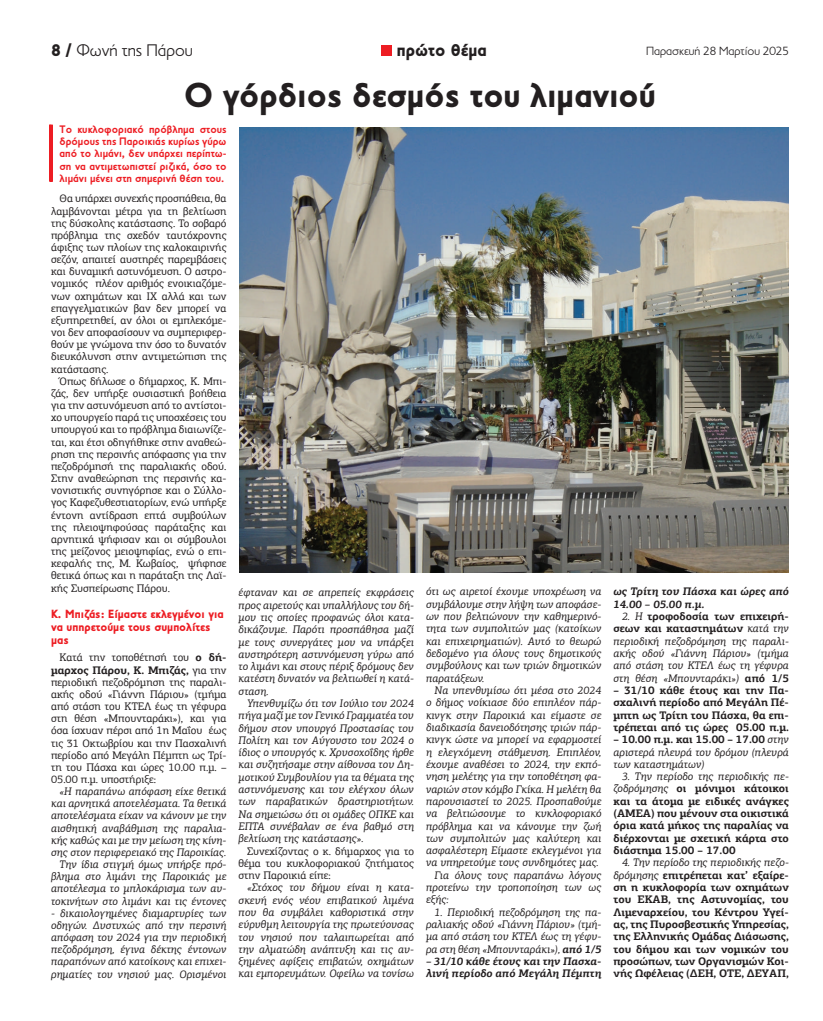
<style>
.page{position:relative;width:823px;height:1021px;background:#fff}
.page>*{position:absolute;margin:0;border:0;box-sizing:border-box;transform-origin:0 0}
.t1{font:900 35px "PF Transport";color:#231f20}
.t2{font:900 17.9px "PF Transport";color:#231f20}
.t3{font:300 17px "PF Transport";color:#231f20}
.t4{font:900 12px/12.6px "PF Transport";color:#ed1d23}
.t5{font:300 12px "PF Transport";color:#231f20}
.t6{font:italic 11px/12.3px "PF Agora Slab Pro";color:#231f20;text-align:justify}
.t7{font:11px/12.2px "PF Agora Slab Pro";color:#231f20;text-align:justify}
.t8{font:700 11px/12.3px "PF Agora Slab Pro";color:#231f20;text-align:justify}
.t9{font:700 11px/12.2px "PF Transport";color:#ed1d23;text-align:justify}
.t10{font:italic 700 11px/12.3px "PF Agora Slab Pro";color:#231f20}
.s1{font-weight:900}
.s2{font-weight:700}
.s3{font-weight:700;font-style:normal}
.s4{font-weight:400;font-style:italic}
</style>
<div class="page">
<div style="left:381px;top:46px;width:10px;height:10px;background:#ed1d23"></div>
<img style="left:239px;top:128px;width:549px;height:445px">
<svg style="left:49px;top:125px;width:4px;height:56px"></svg>
<h3 class="t3" style="left:51px;top:41px;width:143px"><span class="s1">8 /</span> Φωνή της Πάρου</h3>
<h2 class="t2" style="left:396px;top:40px;width:91px">πρώτο θέµα</h2>
<p class="t5" style="left:645px;top:44px;width:144px">Παρασκευή 28 Μαρτίου 2025</p>
<h1 class="t1" style="left:184px;top:75px;width:473px">Ο γόρδιος δεσµός του λιµανιού</h1>
<p class="t9" style="left:60px;top:123px;width:168px">Το κυκλοφοριακό πρόβληµα στους δρόµους της Παροικιάς κυρίως γύρω από το λιµάνι, δεν υπάρχει περίπτω&shy;ση να αντιµετωπιστεί ριζικά, όσο το λιµάνι µένει στη σηµερινή θέση του.</p>
<p class="t7" style="left:51px;top:192px;width:177px;text-indent:9px">Θα υπάρχει συνεχής προσπάθεια, θα λαµβάνονται µέτρα για τη βελτίωση της δύσκολης κατάστασης. Το σοβαρό πρόβληµα της σχεδόν ταυτόχρονης άφιξης των πλοίων της καλοκαιρινής σεζόν, απαιτεί αυστηρές παρεµβάσεις και δυναµική αστυνόµευση. Ο αστρο&shy;νοµικός πλέον αριθµός ενοικιαζόµε&shy;νων οχηµάτων και ΙΧ αλλά και των επαγγελµατικών βαν δεν µπορεί να εξυπηρετηθεί, αν όλοι οι εµπλεκόµε&shy;νοι δεν αποφασίσουν να συµπεριφερ&shy;θούν µε γνώµονα την όσο το δυνατόν διευκόλυνση στην αντιµετώπιση της κατάστασης.</p>
<p class="t7" style="left:51px;top:375px;width:177px;text-indent:9px">Όπως δήλωσε ο δήµαρχος, Κ. Μπι&shy;ζάς, δεν υπήρξε ουσιαστική βοήθεια για την αστυνόµευση από το αντίστοι&shy;χο υπουργείο παρά τις υποσχέσεις του υπουργού και το πρόβληµα διαιωνίζε&shy;ται, και έτσι οδηγήθηκε στην αναθεώ&shy;ρηση της περσινής απόφασης για την πεζοδρόµησή της παραλιακής οδού.<br>Στην αναθεώρηση της περσινής κα&shy;νονιστικής συνηγόρησε και ο Σύλλο&shy;γος Καφεζυθεστιατορίων, ενώ υπήρξε έντονη αντίδραση επτά συµβούλων της πλειοψηφούσας παράταξης και αρνητικά ψήφισαν και οι σύµβουλοι της µείζονος µειοψηφίας, ενώ ο επι&shy;κεφαλής της, Μ. Κωβαίος, ψήφησε θετικά όπως και η παράταξη της Λαϊ&shy;κής Συσπείρωσης Πάρου.</p>
<p class="t4" style="left:51px;top:608px;width:174px">Κ. Μπιζάς: Είµαστε εκλεγµένοι για να υπηρετούµε τους συµπολίτες µας</p>
<p class="t7" style="left:51px;top:651px;width:177px;text-indent:9px">Κατά την τοποθέτησή του <span class="s2">ο δή&shy;µαρχος Πάρου, Κ. Μπιζάς,</span> για την περιοδική πεζοδρόµηση της παραλι&shy;ακής οδού «Γιάννη Πάριου» (τµήµα από στάση του ΚΤΕΛ έως τη γέφυρα στη θέση «Μπουνταράκι»), και για όσα ίσχυαν πέρσι από 1η Μαΐου έως τις 31 Οκτωβρίου και την Πασχαλινή περίοδο από Μεγάλη Πέµπτη ως Τρί&shy;τη του Πάσχα και ώρες 10.00 π.µ. – 05.00 π.µ. υποστήριξε:</p>
<p class="t6" style="left:51px;top:785px;width:177px;text-align:right">«Η παραπάνω απόφαση είχε θετικά και αρνητικά αποτελέσµατα. Τα θετικά αποτελέσµατα είχαν να κάνουν µε την αισθητική αναβάθµιση της παραλια&shy;κής καθώς και µε την µείωση της κίνη&shy;σης στον περιφερειακό της Παροικίας.<br>Την ίδια στιγµή όµως υπήρξε πρό&shy;βληµα στο λιµάνι της Παροικιάς µε αποτέλεσµα το µπλοκάρισµα των αυ&shy;τοκινήτων στο λιµάνι και τις έντονες</p>
<p class="t6" style="left:51px;top:906px;width:177px">- δικαιολογηµένες διαµαρτυρίες των οδηγών. ∆υστυχώς από την περσινή απόφαση του 2024 για την περιοδική πεζοδρόµηση, έγινα δέκτης έντονων παραπόνων από κατοίκους και επιχει&shy;ρηµατίες του νησιού µας. Ορισµένοι</p>
<p class="t6" style="left:238px;top:586px;width:177px">έφταναν και σε απρεπείς εκφράσεις προς αιρετούς και υπαλλήλους του δή&shy;µου τις οποίες προφανώς όλοι κατα&shy;δικάζουµε. Παρότι προσπάθησα µαζί µε τους συνεργάτες µου να υπάρξει αυστηρότερη αστυνόµευση γύρω από το λιµάνι και στους πέριξ δρόµους δεν κατέστη δυνατόν να βελτιωθεί η κατά&shy;σταση.</p>
<p class="t6" style="left:238px;top:697px;width:177px;text-indent:9px">Υπενθυµίζω ότι τον Ιούλιο του 2024 πήγα µαζί µε τον Γενικό Γραµµατέα του δήµου στον υπουργό Προστασίας του Πολίτη και τον Αύγουστο του 2024 ο ίδιος ο υπουργός κ. Χρυσοχοΐδης ήρθε και συζητήσαµε στην αίθουσα του ∆η&shy;µοτικού Συµβουλίου για τα θέµατα της αστυνόµευσης και του ελέγχου όλων των παραβατικών δραστηριοτήτων.<br>Να σηµειώσω ότι οι οµάδες ΟΠΚΕ και ΕΠΤΑ συνέβαλαν σε ένα βαθµό στη βελτίωση της κατάστασης».</p>
<p class="t7" style="left:238px;top:844px;width:177px;text-indent:9px">Συνεχίζοντας ο κ. δήµαρχος για το θέµα του κυκλοφοριακού ζητήµατος στην Παροικιά είπε:</p>
<p class="t6" style="left:238px;top:881px;width:177px;text-indent:9px">«Στόχος του δήµου είναι η κατα&shy;σκευή ενός νέου επιβατικού λιµένα που θα συµβάλει καθοριστικά στην εύρυθµη λειτουργία της πρωτεύουσας του νησιού που ταλαιπωρείται από την αλµατώδη ανάπτυξη και τις αυ&shy;ξηµένες αφίξεις επιβατών, οχηµάτων και εµπορευµάτων. Οφείλω να τονίσω</p>
<p class="t6" style="left:426px;top:585px;width:177px">ότι ως αιρετοί έχουµε υποχρέωση να συµβάλουµε στην λήψη των αποφάσε&shy;ων που βελτιώνουν την καθηµερινό&shy;τητα των συµπολιτών µας (κατοίκων και επιχειρηµατιών). Αυτό το θεωρώ δεδοµένο για όλους τους δηµοτικούς συµβούλους και των τριών δηµοτικών παρατάξεων.</p>
<p class="t6" style="left:434px;top:684px;width:168px">Να υπενθυµίσω ότι µέσα στο 2024</p>
<p class="t6" style="left:426px;top:696px;width:177px">ο δήµος νοίκιασε δύο επιπλέον πάρ-</p>
<p class="t6" style="left:426px;top:708px;width:177px">κινγκ στην Παροικιά και είµαστε σε</p>
<p class="t6" style="left:426px;top:721px;width:177px">διαδικασία δανειοδότησης τριών πάρ-</p>
<p class="t6" style="left:426px;top:733px;width:177px">κινγκ ώστε να µπορεί να εφαρµοστεί</p>
<p class="t6" style="left:426px;top:745px;width:177px">η ελεγχόµενη στάθµευση. Επιπλέον,</p>
<p class="t6" style="left:426px;top:758px;width:177px">έχουµε αναθέσει το 2024, την εκπό-</p>
<p class="t6" style="left:426px;top:770px;width:177px">νηση µελέτης για την τοποθέτηση φα-</p>
<p class="t6" style="left:426px;top:782px;width:177px">ναριών στον κόµβο Γκίκα. Η µελέτη θα</p>
<p class="t6" style="left:426px;top:795px;width:177px">παρουσιαστεί το 2025. Προσπαθούµε</p>
<p class="t6" style="left:426px;top:807px;width:177px">να βελτιώσουµε το κυκλοφοριακό</p>
<p class="t6" style="left:426px;top:819px;width:177px">πρόβληµα και να κάνουµε την ζωή</p>
<p class="t6" style="left:426px;top:832px;width:177px">των συµπολιτών µας καλύτερη και</p>
<p class="t6" style="left:426px;top:844px;width:177px">ασφαλέστερη Είµαστε εκλεγµένοι για</p>
<p class="t6" style="left:426px;top:856px;width:174px">να υπηρετούµε τους συνδηµότες µας.</p>
<p class="t6" style="left:434px;top:868px;width:168px">Για όλους τους παραπάνω λόγους</p>
<p class="t6" style="left:426px;top:881px;width:177px">προτείνω την τροποποίηση των ως</p>
<p class="t6" style="left:426px;top:893px;width:24px">εξής:</p>
<p class="t6" style="left:426px;top:905px;width:177px;text-indent:9px">1. Περιοδική πεζοδρόµηση της πα&shy;ραλιακής οδού «Γιάννη Πάριου» (τµή&shy;µα από στάση του ΚΤΕΛ έως τη γέφυ&shy;ρα στη θέση «Μπουνταράκι»), <span class="s2">από 1/5</span></p>
<p class="t10" style="left:426px;top:955px;width:177px">– 31/10 κάθε έτους και την Πασχα&shy;λινή περίοδο από Μεγάλη Πέµπτη</p>
<p class="t10" style="left:613px;top:585px;width:177px">ως Τρίτη του Πάσχα και ώρες από<br>14.00 – 05.00 π.µ.</p>
<p class="t6" style="left:613px;top:610px;width:177px;text-indent:9px">2. Η <span class="s3">τροφοδοσία των επιχειρή&shy;σεων και καταστηµάτων</span> κατά την περιοδική πεζοδρόµηση της παραλι&shy;ακής οδού «Γιάννη Πάριου» (τµήµα από στάση του ΚΤΕΛ έως τη γέφυρα στη θέση «Μπουνταράκι») <span class="s3">από 1/5</span></p>
<p class="t8" style="left:613px;top:683px;width:177px">– 31/10 κάθε έτους και την Πα&shy;σχαλινή περίοδο από Μεγάλη Πέ&shy;µπτη ως Τρίτη του Πάσχα, θα επι&shy;τρέπεται από τις ώρες 05.00 π.µ.</p>
<p class="t6" style="left:613px;top:733px;width:177px"><span class="s3">– 10.00 π.µ. και 15.00 – 17.00</span> στην αριστερά πλευρά του δρόµου (πλευρά των καταστηµάτων)</p>
<p class="t8" style="left:613px;top:770px;width:177px;text-indent:9px"><span class="s4">3. Την περίοδο της περιοδικής πε&shy;ζοδρόµησης</span> οι µόνιµοι κάτοικοι και τα άτοµα µε ειδικές ανάγκες (ΑΜΕΑ) που µένουν στα οικιστικά όρια κατά µήκος της παραλίας να διέρχονται µε σχετική κάρτα στο διάστηµα 15.00 – 17.00</p>
<p class="t8" style="left:613px;top:856px;width:177px;text-indent:9px"><span class="s4">4. Την περίοδο της περιοδικής πεζο&shy;δρόµησης</span> επιτρέπεται κατ’ εξαίρε&shy;ση η κυκλοφορία των οχηµάτων του ΕΚΑΒ, της Αστυνοµίας, του Λιµεναρχείου, του Κέντρου Υγεί&shy;ας, της Πυροσβεστικής Υπηρεσίας, της Ελληνικής Οµάδας ∆ιάσωσης, του δήµου και των νοµικών του προσώπων, των Οργανισµών Κοι&shy;νής Ωφέλειας (∆ΕΗ, ΟΤΕ, ∆ΕΥΑΠ,</p>
</div>
